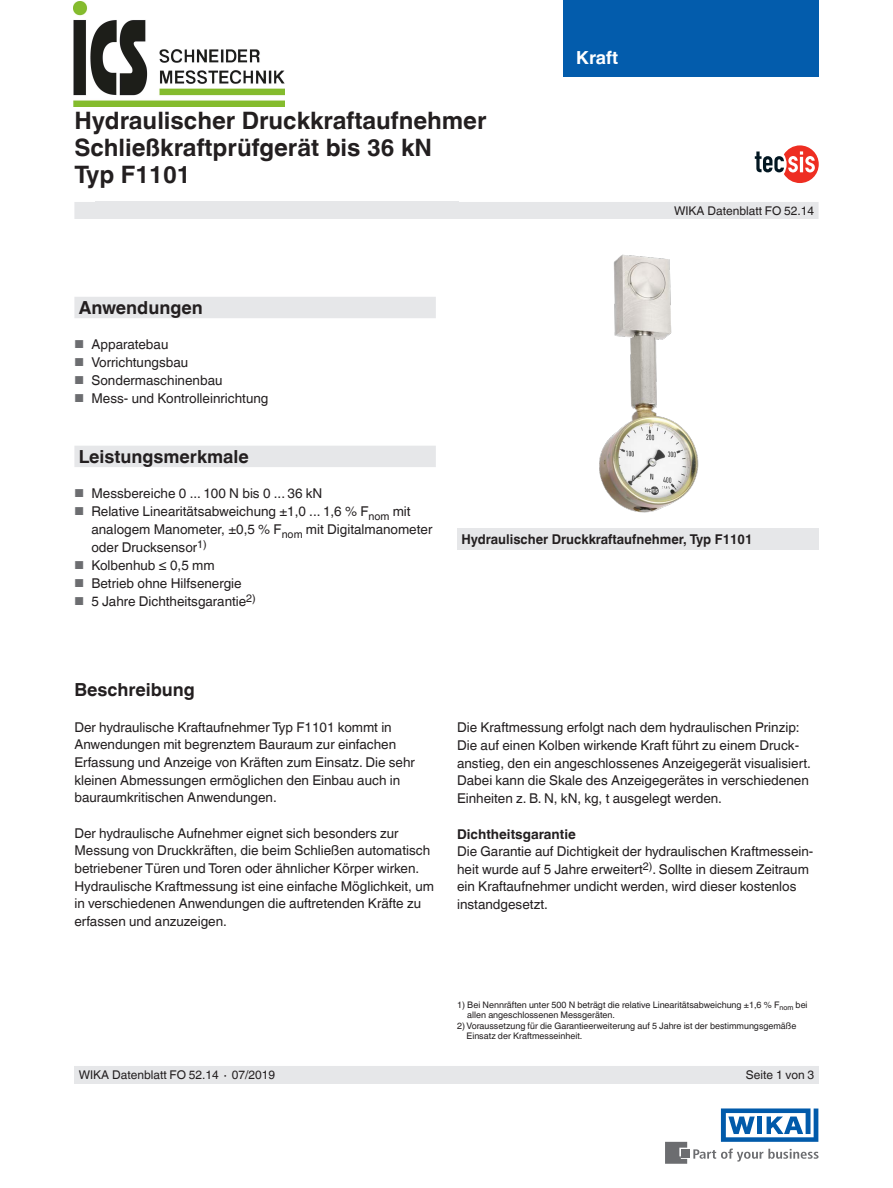
<style>
.page{position:relative;width:893px;height:1188px;background:#fff}
.page>*{position:absolute;margin:0;border:0;box-sizing:border-box;transform-origin:0 0}
.t1{font:700 24px/27px "Helvetica World";color:#231f20}
.t2{font:700 18px "Helvetica World";color:#231f20}
.t3{font:700 18px "Helvetica World";color:#fff}
.t4{font:13.5px/17.7px "Helvetica World";color:#231f20}
.t5{font:700 13.5px "Helvetica World";color:#231f20;scale:.96 1}
.t6{font:700 13.5px "Helvetica World";color:#231f20}
.t7{font:12px "Helvetica World";color:#231f20}
.t8{font:9px/10.5px "Helvetica World";color:#231f20}
.s1{font-size:11.55px;color:#6c6d70}
</style>
<div class="page">
<svg style="left:693px;top:1149px;width:126px;height:13px"></svg>
<div style="left:682px;top:1150px;width:8px;height:8px;background:#6c6d70"></div>
<svg style="left:665px;top:1142px;width:22px;height:22px"></svg>
<svg style="left:721px;top:1108px;width:97px;height:34px"></svg>
<div style="left:563px;top:0;width:256px;height:77px;background:#035cac"></div>
<div style="left:74px;top:202px;width:745px;height:17px;background:#e6e7e9"></div>
<div style="left:96px;top:202px;width:363px;height:17px;background:#e6e7e9"></div>
<div style="left:74px;top:1066px;width:745px;height:18px;background:#e6e7e9"></div>
<svg style="left:755px;top:145px;width:64px;height:38px"></svg>
<img style="left:599px;top:254px;width:100px;height:259px">
<svg style="left:74px;top:297px;width:362px;height:170px"></svg>
<div style="left:457px;top:529px;width:362px;height:21px;background:#e6e7e9"></div>
<img style="left:74px;top:1px;width:210px;height:105px">
<h1 class="t1" style="left:74px;top:107px;width:414px">Hydraulischer Druckkraftaufnehmer<br>Schließkraftprüfgerät bis 36 kN<br>Typ F1101</h1>
<h2 class="t2" style="left:79px;top:297px;width:126px">Anwendungen</h2>
<p class="t4" style="left:74px;top:336px;width:96px"><span class="s1">■</span> Apparatebau</p>
<p class="t4" style="left:74px;top:354px;width:115px"><span class="s1">■</span> Vorrichtungsbau</p>
<p class="t4" style="left:74px;top:372px;width:150px"><span class="s1">■</span> Sondermaschinenbau</p>
<p class="t4" style="left:74px;top:390px;width:195px"><span class="s1">■</span> Mess- und Kontrolleinrichtung</p>
<h2 class="t3" style="left:576px;top:47px;width:44px">Kraft</h2>
<p class="t7" style="left:674px;top:204px;width:142px">WIKA Datenblatt FO 52.14</p>
<h2 class="t2" style="left:79px;top:446px;width:172px">Leistungsmerkmale</h2>
<p class="t4" style="left:74px;top:485px;width:250px"><span class="s1">■</span> Messbereiche 0 ... 100 N bis 0 ... 36 kN</p>
<p class="t4" style="left:91px;top:502px;width:342px;text-indent:-17px"><span class="s1">■</span> Relative Linearitätsabweichung ±1,0 ... 1,6 % F<sub>nom</sub> mit analogem Manometer, ±0,5 % F<sub>nom</sub> mit Digitalmanometer oder Drucksensor<sup>1)</sup></p>
<p class="t4" style="left:74px;top:557px;width:142px"><span class="s1">■</span> Kolbenhub ≤ 0,5 mm</p>
<p class="t4" style="left:74px;top:575px;width:169px"><span class="s1">■</span> Betrieb ohne Hilfsenergie</p>
<p class="t4" style="left:74px;top:593px;width:183px"><span class="s1">■</span> 5 Jahre Dichtheitsgarantie<sup>2)</sup></p>
<p class="t5" style="left:461px;top:532px;width:305px">Hydraulischer Druckkraftaufnehmer, Typ F1101</p>
<h2 class="t2" style="left:74px;top:679px;width:122px">Beschreibung</h2>
<p class="t4" style="left:74px;top:718px;width:342px">Der hydraulische Kraftaufnehmer Typ F1101 kommt in Anwendungen mit begrenztem Bauraum zur einfachen Erfassung und Anzeige von Kräften zum Einsatz. Die sehr kleinen Abmessungen ermöglichen den Einbau auch in bauraumkritischen Anwendungen.</p>
<p class="t4" style="left:74px;top:824px;width:361px">Der hydraulische Aufnehmer eignet sich besonders zur Messung von Druckkräften, die beim Schließen automatisch betriebener Türen und Toren oder ähnlicher Körper wirken.<br>Hydraulische Kraftmessung ist eine einfache Möglichkeit, um in verschiedenen Anwendungen die auftretenden Kräfte zu erfassen und anzuzeigen.</p>
<p class="t4" style="left:457px;top:719px;width:355px">Die Kraftmessung erfolgt nach dem hydraulischen Prinzip:<br>Die auf einen Kolben wirkende Kraft führt zu einem Druck&shy;anstieg, den ein angeschlossenes Anzeigegerät visualisiert.<br>Dabei kann die Skale des Anzeigegerätes in verschiedenen Einheiten z. B. N, kN, kg, t ausgelegt werden.</p>
<p class="t6" style="left:457px;top:826px;width:120px">Dichtheitsgarantie</p>
<p class="t4" style="left:457px;top:843px;width:358px">Die Garantie auf Dichtigkeit der hydraulischen Kraftmessein&shy;heit wurde auf 5 Jahre erweitert<sup>2)</sup>. Sollte in diesem Zeitraum ein Kraftaufnehmer undicht werden, wird dieser kostenlos instandgesetzt.</p>
<p class="t8" style="left:467px;top:999px;width:342px;text-indent:-10px">1) Bei Nennräften unter 500 N beträgt die relative Linearitätsabweichung ±1,6 % F<sub>nom</sub> bei allen angeschlossenen Messgeräten.</p>
<p class="t8" style="left:466px;top:1020px;width:331px;text-indent:-9px">2) Voraussetzung für die Garantieerweiterung auf 5 Jahre ist der bestimmungsgemäße<br>Einsatz der Kraftmesseinheit.</p>
<p class="t7" style="left:79px;top:1068px;width:198px">WIKA Datenblatt FO 52.14 ∙ 07/2019</p>
<p class="t7" style="left:746px;top:1068px;width:70px">Seite 1 von 3</p>
</div>
